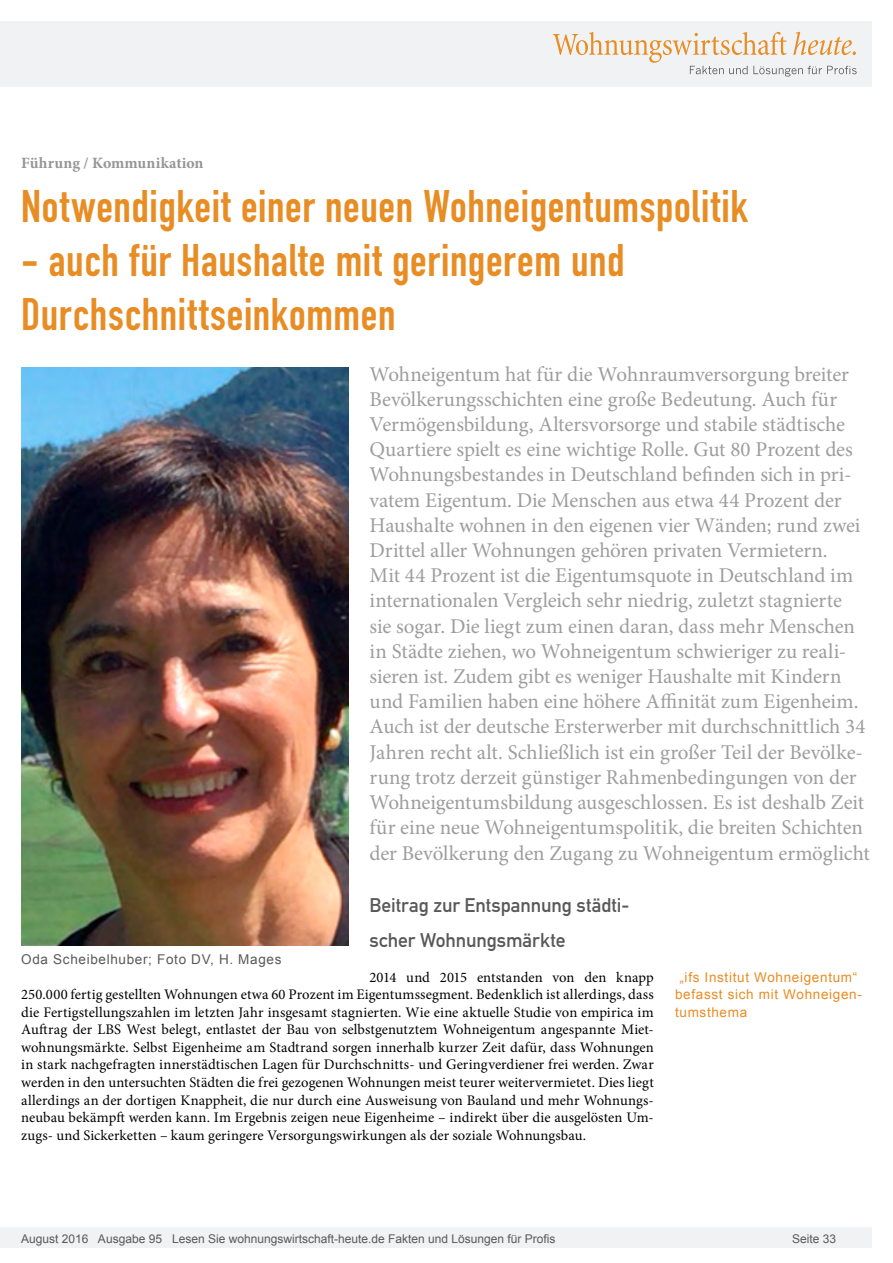
<style>
.page{position:relative;width:893px;height:1263px;background:#fff}
.page>*{position:absolute;margin:0;border:0;box-sizing:border-box;transform-origin:0 0}
.Überschrift_Groß{font:45px/54px "DIN Engschrift";letter-spacing:.015em;color:#e88c24}
.Anlesetext{font:21px/25.2px "Minion Pro";letter-spacing:-.005em;color:#9d9d9d}
.Überschrift_Grau{font:19.5px/35.1px "DIN Mittelschrift";letter-spacing:-.005em;color:#595959}
.Kategorie{font:700 15.75px "Minion Pro";letter-spacing:.01em;color:#959595}
.Fließtext_erste_Zeil{font:14.7px/17.5px "Minion Pro";letter-spacing:.005em;color:#000;text-align:justify}
.Info{font:13.5px/17.5px "Arial";letter-spacing:.05em;color:#e88c24}
.Bildunterschrift{font:13.5px "Arial";letter-spacing:.05em;color:#595959}
.t1{font:12px "Arial";color:#595959}
</style>
<div class="page">
<div style="left:0;top:1227px;width:872px;height:20px;background:#f1f2f3"></div>
<div style="left:0;top:21px;width:872px;height:66px;background:#f1f2f3"></div>
<svg style="left:553px;top:32px;width:304px;height:45px"></svg>
<img style="left:21px;top:367px;width:327px;height:578px">
<p class="Kategorie" style="left:21px;top:152px;width:184px">Führung / Kommunikation</p>
<p class="Überschrift_Groß" style="left:21px;top:180px;width:728px">Notwendigkeit einer neuen Wohneigentumspolitik</p>
<p class="Überschrift_Groß" style="left:21px;top:234px;width:605px">- auch für Haushalte mit geringerem und<br>Durchschnittseinkommen</p>
<p class="Anlesetext" style="left:370px;top:361px;width:502px">Wohneigentum hat für die Wohnraumversorgung breiter Bevölkerungsschichten eine große Bedeutung. Auch für Vermögensbildung, Altersvorsorge und stabile städtische Quartiere spielt es eine wichtige Rolle. Gut 80 Prozent des Wohnungsbestandes in Deutschland befinden sich in pri&shy;vatem Eigentum. Die Menschen aus etwa 44 Prozent der Haushalte wohnen in den eigenen vier Wänden; rund zwei Drittel aller Wohnungen gehören privaten Vermietern.<br>Mit 44 Prozent ist die Eigentumsquote in Deutschland im internationalen Vergleich sehr niedrig, zuletzt stagnierte<br>sie sogar. Die liegt zum einen daran, dass mehr Menschen in Städte ziehen, wo Wohneigentum schwieriger zu reali&shy;sieren ist. Zudem gibt es weniger Haushalte mit Kindern und Familien haben eine höhere Affinität zum Eigenheim.<br>Auch ist der deutsche Ersterwerber mit durchschnittlich 34<br>Jahren recht alt. Schließlich ist ein großer Teil der Bevölke&shy;rung trotz derzeit günstiger Rahmenbedingungen von der Wohneigentumsbildung ausgeschlossen. Es ist deshalb Zeit für eine neue Wohneigentumspolitik, die breiten Schichten der Bevölkerung den Zugang zu Wohneigentum ermöglicht</p>
<p class="Überschrift_Grau" style="left:370px;top:887px;width:261px">Beitrag zur Entspannung städti&shy;scher Wohnungsmärkte</p>
<p class="Fließtext_erste_Zeil" style="left:21px;top:968px;width:634px;text-indent:348px">2014 und 2015 entstanden von den knapp 250.000 fertig gestellten Wohnungen etwa 60 Prozent im Eigentumssegment. Bedenklich ist allerdings, dass die Fertigstellungszahlen im letzten Jahr insgesamt stagnierten. Wie eine aktuelle Studie von empirica im Auftrag der LBS West belegt, entlastet der Bau von selbstgenutztem Wohneigentum angespannte Miet&shy;wohnungsmärkte. Selbst Eigenheime am Stadtrand sorgen innerhalb kurzer Zeit dafür, dass Wohnungen in stark nachgefragten innerstädtischen Lagen für Durchschnitts- und Geringverdiener frei werden. Zwar werden in den untersuchten Städten die frei gezogenen Wohnungen meist teurer weitervermietet. Dies liegt allerdings an der dortigen Knappheit, die nur durch eine Ausweisung von Bauland und mehr Wohnungs&shy;neubau bekämpft werden kann. Im Ergebnis zeigen neue Eigenheime – indirekt über die ausgelösten Um&shy;zugs- und Sickerketten – kaum geringere Versorgungswirkungen als der soziale Wohnungsbau.</p>
<p class="Bildunterschrift" style="left:21px;top:950px;width:262px">Oda Scheibelhuber; Foto DV, H. Mages</p>
<p class="Info" style="left:675px;top:968px;width:188px;text-indent:4px">„ifs Institut Wohneigentum“ befasst sich mit Wohneigen&shy;tumsthema</p>
<p class="t1" style="left:21px;top:1230px;width:536px">August 2016 Ausgabe 95 Lesen Sie wohnungswirtschaft-heute.de Fakten und Lösungen für Profis</p>
<p class="t1" style="left:792px;top:1231px;width:46px">Seite 33</p>
</div>
